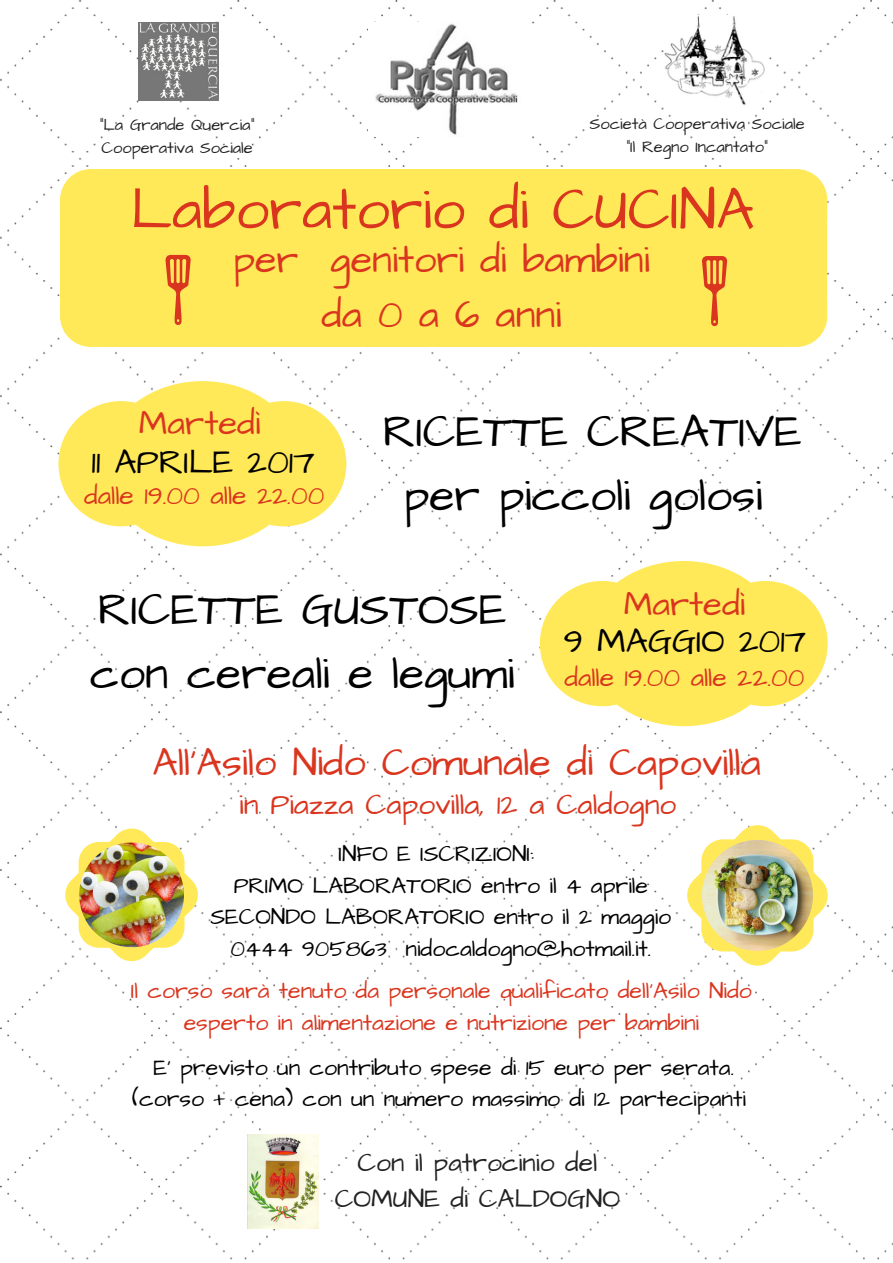
<style>
.page{position:relative;width:893px;height:1263px;background:#fff}
.page>*{position:absolute;margin:0;border:0;box-sizing:border-box;transform-origin:0 0}
.t1{font:59.55px "Architects Daughter";color:#da351e}
.t2{font:46.35px/64.1px "Architects Daughter";color:#000;text-align:center}
.t3{font:39.6px/55.1px "Architects Daughter";color:#da351e;text-align:center}
.t4{font:34.65px "Architects Daughter";color:#000}
.t5{font:34.65px "Architects Daughter";color:#da351e}
.t6{font:29.7px "Architects Daughter";color:#da351e}
.t7{font:26.4px "Architects Daughter";color:#da351e}
.t8{font:26.4px/36px "Architects Daughter";color:#222;text-align:center}
.t9{font:23.1px/31.5px "Architects Daughter";color:#000;text-align:center}
.t10{font:23.1px/31.5px "Architects Daughter";color:#da351e;text-align:center}
.t11{font:16.5px/22.5px "Architects Daughter";color:#222}
</style>
<div class="page">
<img style="left:0;top:0;width:892px;height:1260px">
<img style="left:664px;top:16px;width:100px;height:91px">
<img style="left:138px;top:22px;width:80px;height:78px">
<img style="left:247px;top:1134px;width:71px;height:95px">
<svg style="left:781px;top:169px;width:46px;height:49px;background:#ffea67"></svg>
<div style="left:779px;top:218px;width:48px;height:86px;background:#ffe959"></div>
<div style="left:106px;top:218px;width:675px;height:86px;background:#ffe959"></div>
<div style="left:106px;top:169px;width:675px;height:51px;background:#ffe959"></div>
<svg style="left:60px;top:169px;width:46px;height:49px;background:#feea68"></svg>
<div style="left:60px;top:218px;width:48px;height:86px;background:#ffe959"></div>
<div style="left:106px;top:302px;width:675px;height:45px;background:#ffe959"></div>
<svg style="left:60px;top:304px;width:46px;height:43px;background:#feeb6a"></svg>
<svg style="left:781px;top:304px;width:46px;height:43px;background:#ffeb69"></svg>
<svg style="left:58px;top:381px;width:288px;height:165px;fill:#ffe959"></svg>
<svg style="left:702px;top:256px;width:25px;height:70px"></svg>
<svg style="left:165px;top:255px;width:26px;height:70px"></svg>
<svg style="left:540px;top:561px;width:287px;height:165px;fill:#ffe959"></svg>
<img style="left:369px;top:22px;width:158px;height:114px">
<svg style="left:65px;top:828px;width:133px;height:133px"></svg>
<img style="left:79px;top:843px;width:105px;height:104px;border-radius:50px">
<svg style="left:687px;top:825px;width:140px;height:141px"></svg>
<img style="left:702px;top:840px;width:111px;height:111px;border-radius:55px">
<p class="t11" style="left:100px;top:114px;width:156px">"La Grande Quercia"<br>Cooperativa Sociale</p>
<p class="t11" style="left:590px;top:113px;width:216px;text-align:center">Società Cooperativa Sociale "Il Regno Incantato"</p>
<h1 class="t1" style="left:131px;top:169px;width:625px">Laboratorio di CUCINA</h1>
<h3 class="t3" style="left:233px;top:233px;width:418px">per genitori di bambini da 0 a 6 anni</h3>
<h3 class="t5" style="left:139px;top:400px;width:123px">Martedì</h3>
<h3 class="t4" style="left:92px;top:439px;width:225px">11 APRILE 2017</h3>
<p class="t7" style="left:84px;top:478px;width:242px">dalle 19.00 alle 22.00</p>
<h2 class="t2" style="left:383px;top:401px;width:420px">RICETTE CREATIVE per piccoli golosi</h2>
<h2 class="t2" style="left:90px;top:578px;width:426px;text-align:left">RICETTE GUSTOSE con cereali e legumi</h2>
<h3 class="t5" style="left:623px;top:581px;width:123px">Martedì</h3>
<h3 class="t4" style="left:563px;top:618px;width:244px">9 MAGGIO 2017</h3>
<p class="t7" style="left:564px;top:660px;width:242px">dalle 19.00 alle 22.00</p>
<h3 class="t3" style="left:152px;top:735px;width:610px">All'Asilo Nido Comunale di Capovilla</h3>
<p class="t6" style="left:239px;top:785px;width:438px">in Piazza Capovilla, 12 a Caldogno</p>
<p class="t9" style="left:210px;top:839px;width:462px">INFO E ISCRIZIONI:<br>PRIMO LABORATORIO entro il 4 aprile SECONDO LABORATORIO entro il 2 maggio 0444 905863 nidocaldogno@hotmail.it.</p>
<p class="t10" style="left:131px;top:976px;width:622px">Il corso sarà tenuto da personale qualificato dell'Asilo Nido esperto in alimentazione e nutrizione per bambini</p>
<p class="t9" style="left:132px;top:1052px;width:615px">E' previsto un contributo spese di 15 euro per serata. (corso + cena) con un numero massimo di 12 partecipanti</p>
<p class="t8" style="left:335px;top:1146px;width:287px">Con il patrocinio del<br>COMUNE di CALDOGNO</p>
</div>
